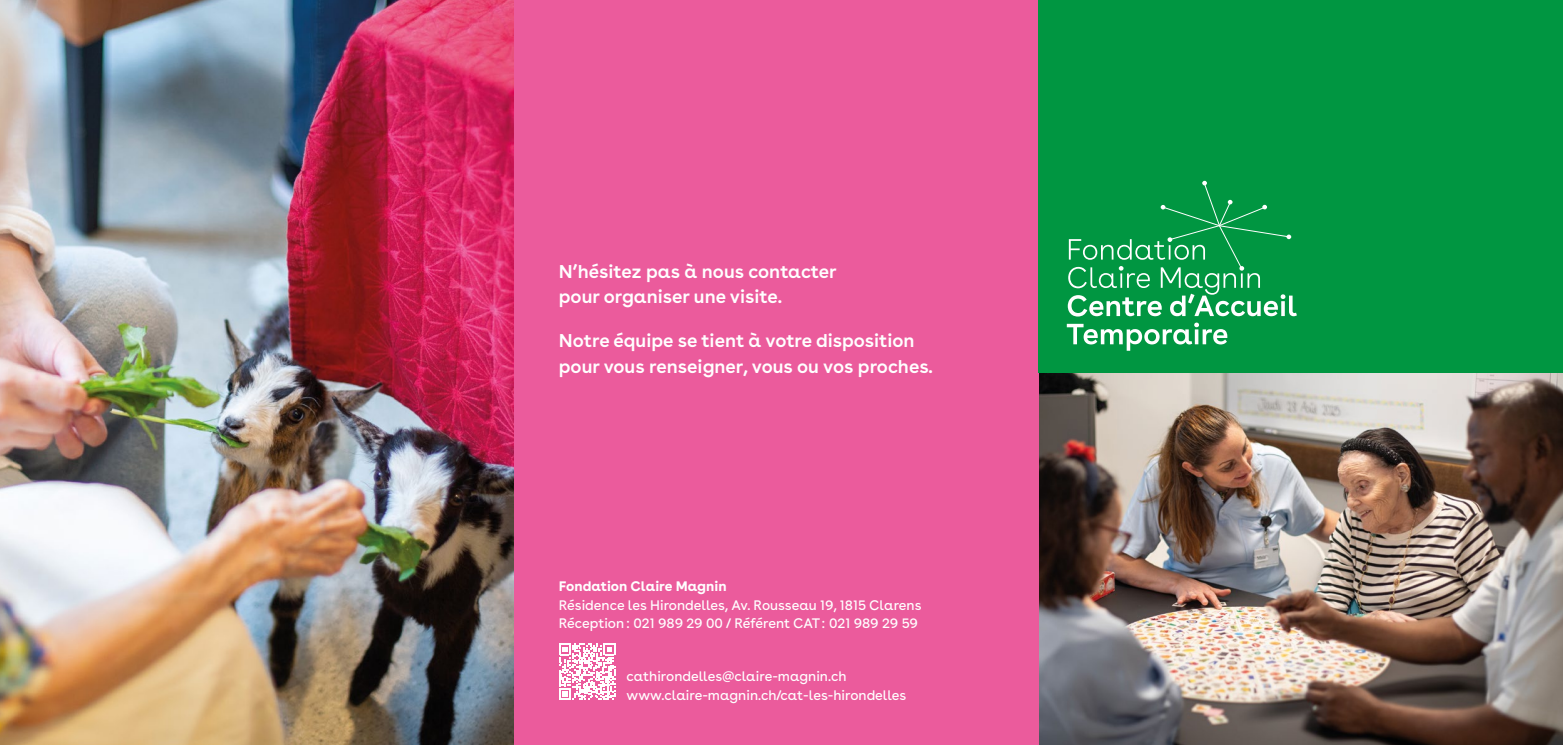
<style>
.page{position:relative;width:1563px;height:745px;background:#fff}
.page>*{position:absolute;margin:0;border:0;box-sizing:border-box;transform-origin:0 0}
.t1{font:600 18.5px/25.2px "Buenos Aires";color:#fff}
.t2{font:13.75px/18.8px "Buenos Aires";color:#fff}
.t3{font:700 13.75px "Buenos Aires";color:#fff}
</style>
<div class="page">
<img style="left:0;top:0;width:514px;height:744px">
<img style="left:1038px;top:372px;width:525px;height:372px">
<div style="left:514px;top:0;width:524px;height:744px;background:#eb5b9c"></div>
<div style="left:1038px;top:0;width:525px;height:372px;background:#009641"></div>
<svg style="left:1067px;top:322px;width:160px;height:28px"></svg>
<svg style="left:1067px;top:181px;width:230px;height:135px"></svg>
<svg style="left:559px;top:643px;width:56px;height:56px"></svg>
<h1 class="t1" style="left:559px;top:258px;width:279px">N’hésitez pas à nous contacter pour organiser une visite.</h1>
<h1 class="t1" style="left:559px;top:327px;width:375px">Notre équipe se tient à votre disposition pour vous renseigner, vous ou vos proches.</h1>
<p class="t3" style="left:559px;top:575px;width:169px">Fondation Claire Magnin</p>
<p class="t2" style="left:559px;top:594px;width:364px">Résidence les Hirondelles, Av. Rousseau 19, 1815 Clarens<br>Réception: 021 989 29 00 / Référent CAT: 021 989 29 59</p>
<p class="t2" style="left:626px;top:666px;width:281px">cathirondelles@claire-magnin.ch www.claire-magnin.ch/cat-les-hirondelles</p>
</div>
